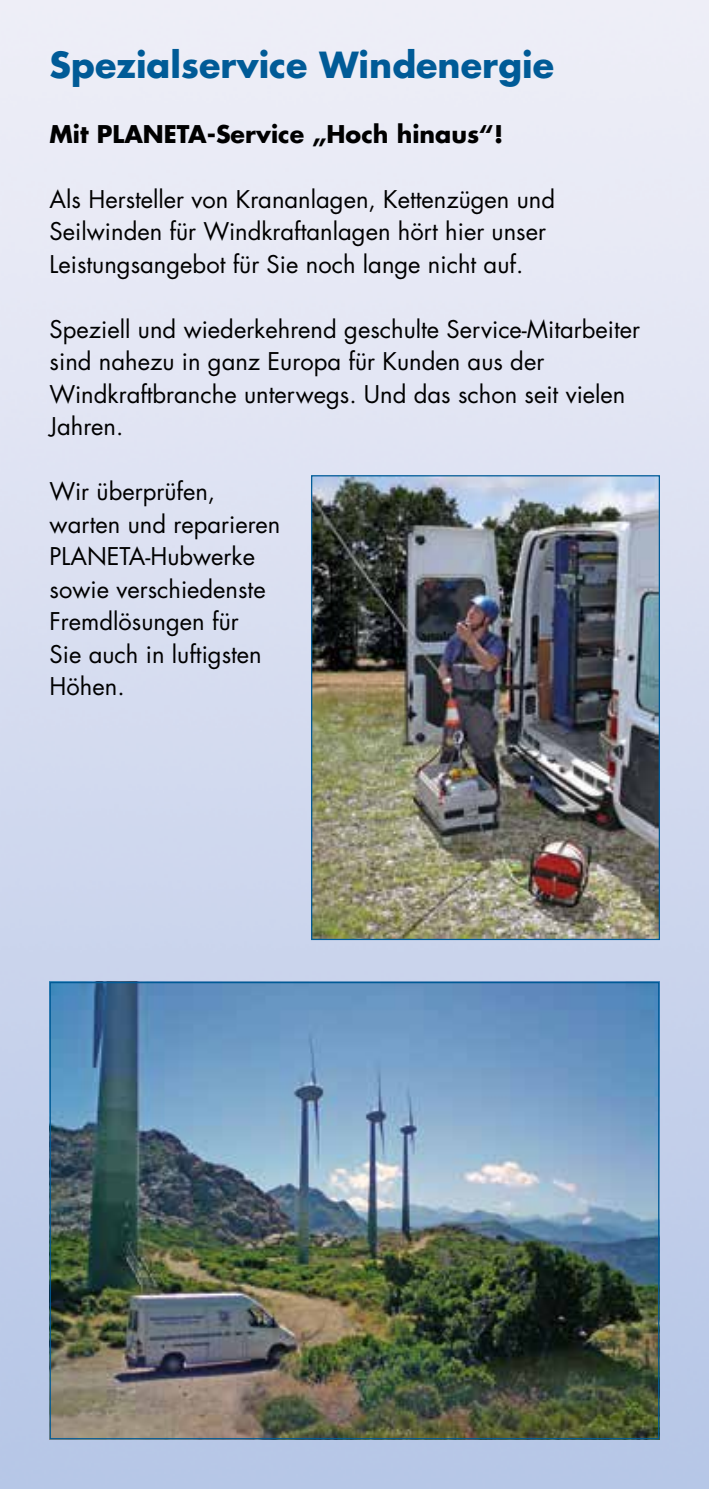
<style>
.page{position:relative;width:709px;height:1489px;background:#fff}
.page>*{position:absolute;margin:0;border:0;box-sizing:border-box;transform-origin:0 0}
.t1{font:700 35px "Futura";color:#005b97}
.t2{font:23.75px/32.5px "Futura";color:#000}
.t3{font:700 23.75px "Futura";color:#000}
</style>
<div class="page">
<img style="left:0;top:0;width:687px;height:1488px">
<img style="left:52px;top:983px;width:605px;height:454px">
<img style="left:313px;top:477px;width:345px;height:461px">
<h1 class="t1" style="left:50px;top:41px;width:506px">Spezialservice Windenergie</h1>
<p class="t3" style="left:50px;top:118px;width:455px">Mit PLANETA-Service „Hoch hinaus“!</p>
<p class="t2" style="left:50px;top:183px;width:507px">Als Hersteller von Krananlagen, Kettenzügen und<br>Seilwinden für Windkraftanlagen hört hier unser<br>Leistungsangebot für Sie noch lange nicht auf.</p>
<p class="t2" style="left:50px;top:313px;width:592px">Speziell und wiederkehrend geschulte Service-Mitarbeiter sind nahezu in ganz Europa für Kunden aus der Windkraftbranche unterwegs. Und das schon seit vielen Jahren.</p>
<p class="t2" style="left:50px;top:475px;width:232px">Wir überprüfen, warten und reparieren<br>PLANETA-Hubwerke sowie verschiedenste<br>Fremdlösungen für<br>Sie auch in luftigsten<br>Höhen.</p>
</div>
